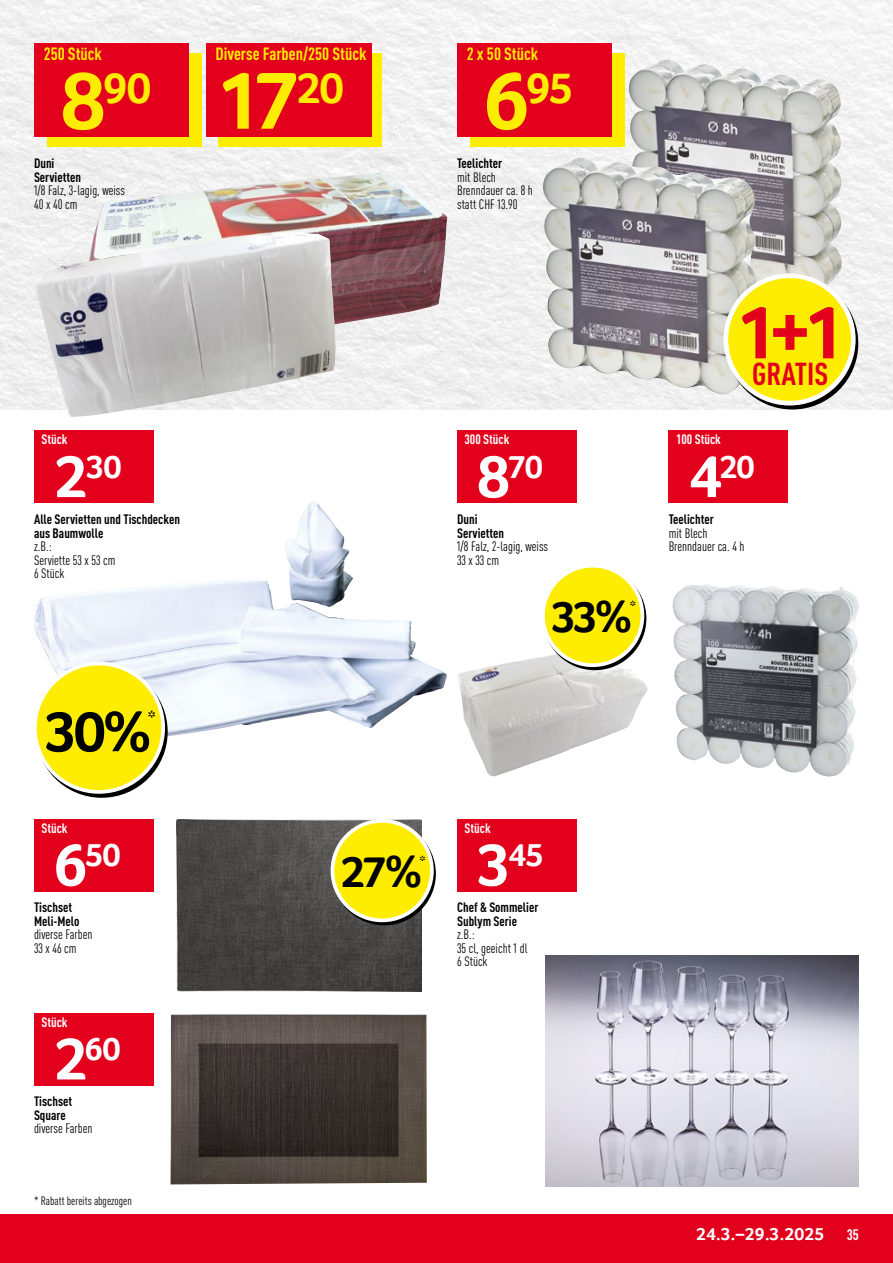
<style>
.page{position:relative;width:893px;height:1263px;background:#fff}
.page>*{position:absolute;margin:0;border:0;box-sizing:border-box;transform-origin:0 0}
.t1{font:700 84px "Transgourmet";color:#ffed00}
.t2{font:700 77.1px "Transgourmet";color:#e3001d}
.t3{font:700 58.5px "Transgourmet";color:#000}
.t4{font:700 45px "Transgourmet";color:#000}
.t5{font:700 44.55px "Transgourmet";color:#ffed00}
.t6{font:700 33.3px "Transgourmet";letter-spacing:-.025em;color:#fff}
.t7{font:700 condensed 31.35px "DINOT";color:#e3001d}
.t8{font:700 19.5px "Transgourmet";color:#000}
.t9{font:700 18px "Transgourmet";letter-spacing:.01em;color:#fff}
.t10{font:700 condensed 17.55px "DINOT";color:#ffed00}
.t11{font:700 condensed 15px "DINOT";color:#fff}
.t12{font:700 15px "Transgourmet";color:#000}
.t13{font:condensed 13.5px/13.5px "DINOT";color:#000}
.t14{font:700 condensed 13.5px/13.5px "DINOT";color:#000}
.t15{font:700 condensed 13.5px "DINOT";color:#fff}
.t16{font:condensed 12px "DINOT";color:#000}
.s1{font-size:84px}
.s2{font-size:61.5px}
</style>
<div class="page">
<img style="left:0;top:0;width:893px;height:409px">
<div style="left:0;top:1214px;width:893px;height:49px;background:#e3001d"></div>
<img style="left:34px;top:502px;width:387px;height:234px">
<img style="left:458px;top:646px;width:189px;height:131px">
<img style="left:672px;top:584px;width:187px;height:193px">
<img style="left:88px;top:173px;width:359px;height:194px">
<img style="left:629px;top:59px;width:214px;height:238px">
<img style="left:543px;top:158px;width:214px;height:237px">
<img style="left:176px;top:819px;width:245px;height:173px">
<img style="left:546px;top:956px;width:313px;height:230px">
<img style="left:170px;top:1014px;width:257px;height:170px">
<img style="left:30px;top:232px;width:306px;height:185px">
<div style="left:34px;top:431px;width:119px;height:72px;background:#e3001d"></div>
<svg style="left:37px;top:667px;width:129px;height:129px"></svg>
<div style="left:35px;top:663px;width:128px;height:129px;background:#ffed00;border-radius:50%"></div>
<div style="left:33px;top:662px;width:132px;height:132px;border:4px solid #fff;border-radius:50%"></div>
<div style="left:457px;top:431px;width:119px;height:72px;background:#e3001d"></div>
<div style="left:543px;top:566px;width:99px;height:99px;background:#ffed00;border-radius:50%"></div>
<div style="left:541px;top:564px;width:103px;height:103px;border:4px solid #fff;border-radius:50%"></div>
<div style="left:332px;top:821px;width:100px;height:99px;background:#ffed00;border-radius:50%"></div>
<div style="left:331px;top:819px;width:103px;height:103px;border:4px solid #fff;border-radius:50%"></div>
<div style="left:669px;top:431px;width:119px;height:72px;background:#e3001d"></div>
<div style="left:47px;top:53px;width:155px;height:94px;background:#ffed00"></div>
<div style="left:34px;top:43px;width:155px;height:93px;background:#e3001d"></div>
<div style="left:219px;top:53px;width:163px;height:94px;background:#ffed00"></div>
<div style="left:206px;top:43px;width:165px;height:93px;background:#e3001d"></div>
<div style="left:470px;top:53px;width:155px;height:94px;background:#ffed00"></div>
<div style="left:457px;top:43px;width:155px;height:93px;background:#e3001d"></div>
<svg style="left:729px;top:280px;width:127px;height:127px"></svg>
<div style="left:726px;top:276px;width:127px;height:127px;background:#ffed00;border-radius:50%"></div>
<div style="left:724px;top:273px;width:132px;height:132px;border:5px solid #fff;border-radius:50%"></div>
<div style="left:34px;top:819px;width:119px;height:72px;background:#e3001d"></div>
<div style="left:457px;top:819px;width:119px;height:72px;background:#e3001d"></div>
<div style="left:34px;top:1013px;width:119px;height:72px;background:#e3001d"></div>
<p class="t10" style="left:44px;top:43px;width:60px">250 Stück</p>
<h3 class="t5" style="left:61px;top:62px;width:92px"><span class="s1">8</span>90</h3>
<p class="t14" style="left:34px;top:156px;width:49px">Duni<br>Servietten</p>
<p class="t13" style="left:34px;top:183px;width:93px">1/8 Falz, 3-lagig, weiss<br>40 x 40 cm</p>
<p class="t10" style="left:215px;top:43px;width:152px">Diverse Farben/250 Stück</p>
<h1 class="t1" style="left:216px;top:51px;width:130px">17<sup>20</sup></h1>
<p class="t10" style="left:467px;top:43px;width:73px">2 x 50 Stück</p>
<h3 class="t5" style="left:484px;top:62px;width:91px"><span class="s1">6</span>95</h3>
<p class="t14" style="left:457px;top:156px;width:47px">Teelichter</p>
<p class="t13" style="left:457px;top:170px;width:77px">mit Blech<br>Brenndauer ca. 8 h statt CHF 13.90</p>
<p class="t15" style="left:41px;top:431px;width:28px">Stück</p>
<h3 class="t6" style="left:54px;top:447px;width:69px"><span class="s2">2</span>30</h3>
<p class="t14" style="left:34px;top:512px;width:147px">Alle Servietten und Tischdecken aus Baumwolle</p>
<p class="t13" style="left:34px;top:539px;width:83px">z.B.:<br>Serviette 53 x 53 cm<br>6 Stück</p>
<h3 class="t3" style="left:45px;top:697px;width:108px">30%</h3>
<h3 class="t8" style="left:148px;top:706px;width:10px">*</h3>
<p class="t15" style="left:41px;top:819px;width:28px">Stück</p>
<h3 class="t6" style="left:54px;top:835px;width:69px"><span class="s2">6</span>50</h3>
<p class="t14" style="left:34px;top:900px;width:47px">Tischset<br>Meli-Melo</p>
<p class="t13" style="left:34px;top:928px;width:60px">diverse Farben<br>33 x 46 cm</p>
<p class="t15" style="left:41px;top:1014px;width:28px">Stück</p>
<h3 class="t6" style="left:54px;top:1029px;width:68px"><span class="s2">2</span>60</h3>
<p class="t14" style="left:34px;top:1095px;width:40px">Tischset<br>Square</p>
<p class="t13" style="left:34px;top:1122px;width:60px">diverse Farben</p>
<p class="t16" style="left:34px;top:1194px;width:99px">* Rabatt bereits abgezogen</p>
<h2 class="t2" style="left:735px;top:287px;width:111px">1+1</h2>
<h3 class="t7" style="left:752px;top:355px;width:78px">GRATIS</h3>
<p class="t15" style="left:465px;top:431px;width:46px">300 Stück</p>
<p class="t15" style="left:676px;top:431px;width:46px">100 Stück</p>
<h3 class="t6" style="left:477px;top:447px;width:68px"><span class="s2">8</span>70</h3>
<h3 class="t6" style="left:688px;top:447px;width:68px"><span class="s2">4</span>20</h3>
<p class="t14" style="left:457px;top:512px;width:49px">Duni<br>Servietten</p>
<p class="t13" style="left:457px;top:539px;width:92px">1/8 Falz, 2-lagig, weiss<br>33 x 33 cm</p>
<p class="t14" style="left:669px;top:512px;width:47px">Teelichter</p>
<p class="t13" style="left:669px;top:526px;width:77px">mit Blech<br>Brenndauer ca. 4 h</p>
<h3 class="t4" style="left:551px;top:590px;width:82px">33%</h3>
<p class="t12" style="left:630px;top:597px;width:8px">*</p>
<h3 class="t4" style="left:341px;top:845px;width:83px">27%</h3>
<p class="t12" style="left:420px;top:852px;width:8px">*</p>
<p class="t15" style="left:465px;top:819px;width:28px">Stück</p>
<h3 class="t6" style="left:477px;top:835px;width:68px"><span class="s2">3</span>45</h3>
<p class="t14" style="left:457px;top:900px;width:83px">Chef &amp; Sommelier<br>Sublym Serie</p>
<p class="t13" style="left:457px;top:928px;width:72px">z.B.:<br>35 cl, geeicht 1 dl<br>6 Stück</p>
<h3 class="t9" style="left:696px;top:1224px;width:130px">24.3.–29.3.2025</h3>
<p class="t11" style="left:847px;top:1226px;width:14px">35</p>
</div>
